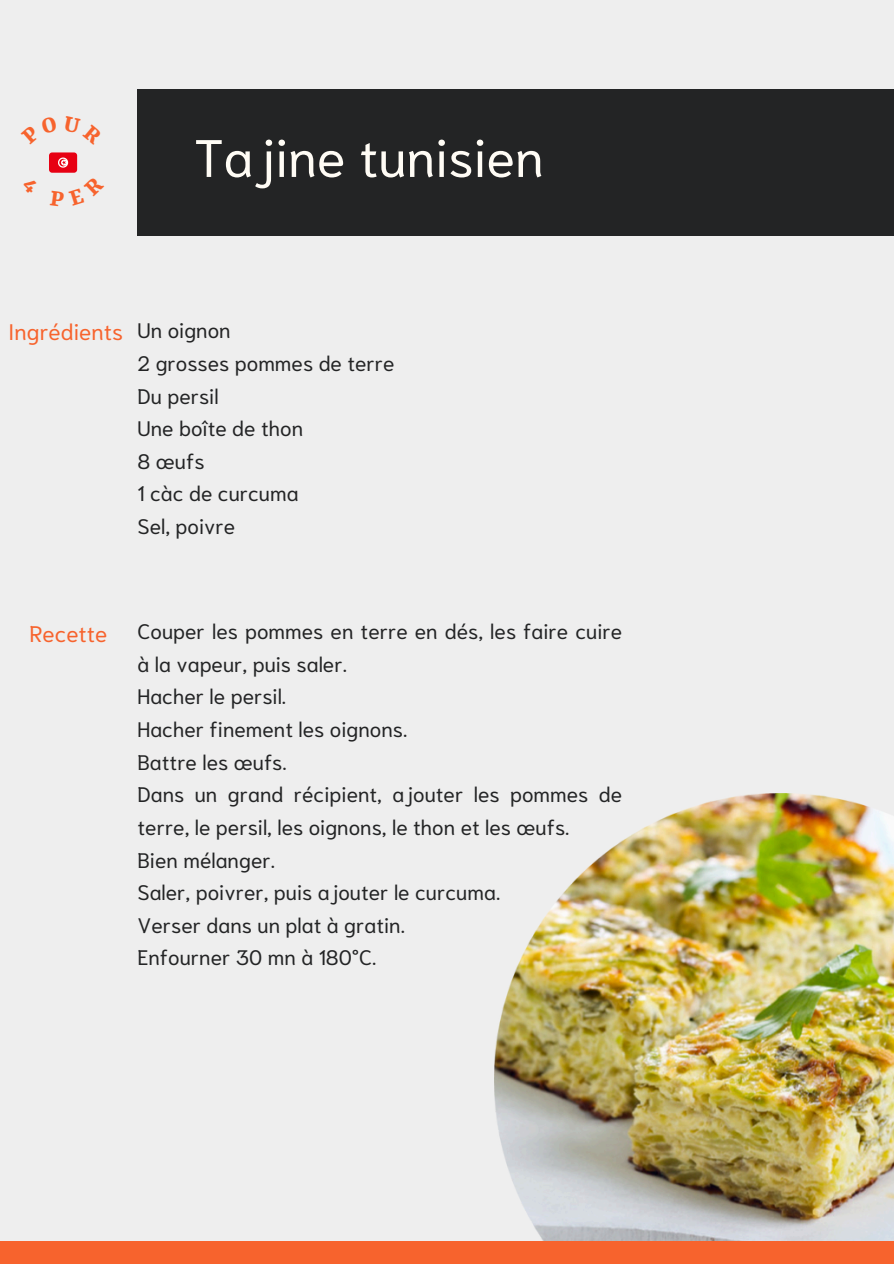
<style>
.page{position:relative;width:894px;height:1264px;background:#fff}
.page>*{position:absolute;margin:0;border:0;box-sizing:border-box;transform-origin:0 0}
.t1{font:52.65px "Niramit";color:#fffcf5}
.t2{font:22.5px "Niramit";color:#f7632d}
.t3{font:21px/32.7px "Niramit";color:#232425}
</style>
<div class="page">
<div style="left:0;top:0;width:893px;height:1263px;background:#eee"></div>
<img style="left:494px;top:793px;width:399px;height:448px">
<div style="left:0;top:1241px;width:893px;height:22px;background:#f7632d"></div>
<div style="left:49px;top:152px;width:28px;height:21px;background:#e70013;border-radius:3px"></div>
<svg style="left:58px;top:157px;width:10px;height:11px"></svg>
<div style="left:137px;top:89px;width:756px;height:147px;background:#232425"></div>
<p class="t1" style="left:194px;top:119px;width:351px">Tajine tunisien</p>
<p class="t2" style="left:8px;top:315px;width:116px">Ingrédients</p>
<p class="t3" style="left:137px;top:312px;width:95px">Un oignon</p>
<p class="t3" style="left:137px;top:345px;width:258px">2 grosses pommes de terre</p>
<p class="t3" style="left:137px;top:377px;width:83px">Du persil</p>
<p class="t3" style="left:137px;top:410px;width:167px">Une boîte de thon</p>
<p class="t3" style="left:137px;top:443px;width:68px">8 œufs</p>
<p class="t3" style="left:137px;top:475px;width:163px">1 càc de curcuma</p>
<p class="t3" style="left:137px;top:508px;width:99px">Sel, poivre</p>
<p class="t2" style="left:29px;top:617px;width:79px">Recette</p>
<p class="t3" style="left:137px;top:613px;width:486px">Couper les pommes en terre en dés, les faire cuire à la vapeur, puis saler.</p>
<p class="t3" style="left:137px;top:678px;width:150px">Hacher le persil.</p>
<p class="t3" style="left:137px;top:711px;width:271px">Hacher finement les oignons.</p>
<p class="t3" style="left:137px;top:743px;width:151px">Battre les œufs.</p>
<p class="t3" style="left:137px;top:776px;width:486px">Dans un grand récipient, ajouter les pommes de terre, le persil, les oignons, le thon et les œufs.</p>
<p class="t3" style="left:137px;top:841px;width:139px">Bien mélanger.</p>
<p class="t3" style="left:137px;top:874px;width:364px">Saler, poivrer, puis ajouter le curcuma.</p>
<p class="t3" style="left:137px;top:906px;width:269px">Verser dans un plat à gratin.</p>
<p class="t3" style="left:137px;top:939px;width:240px">Enfourner 30 mn à 180°C.</p>
</div>
